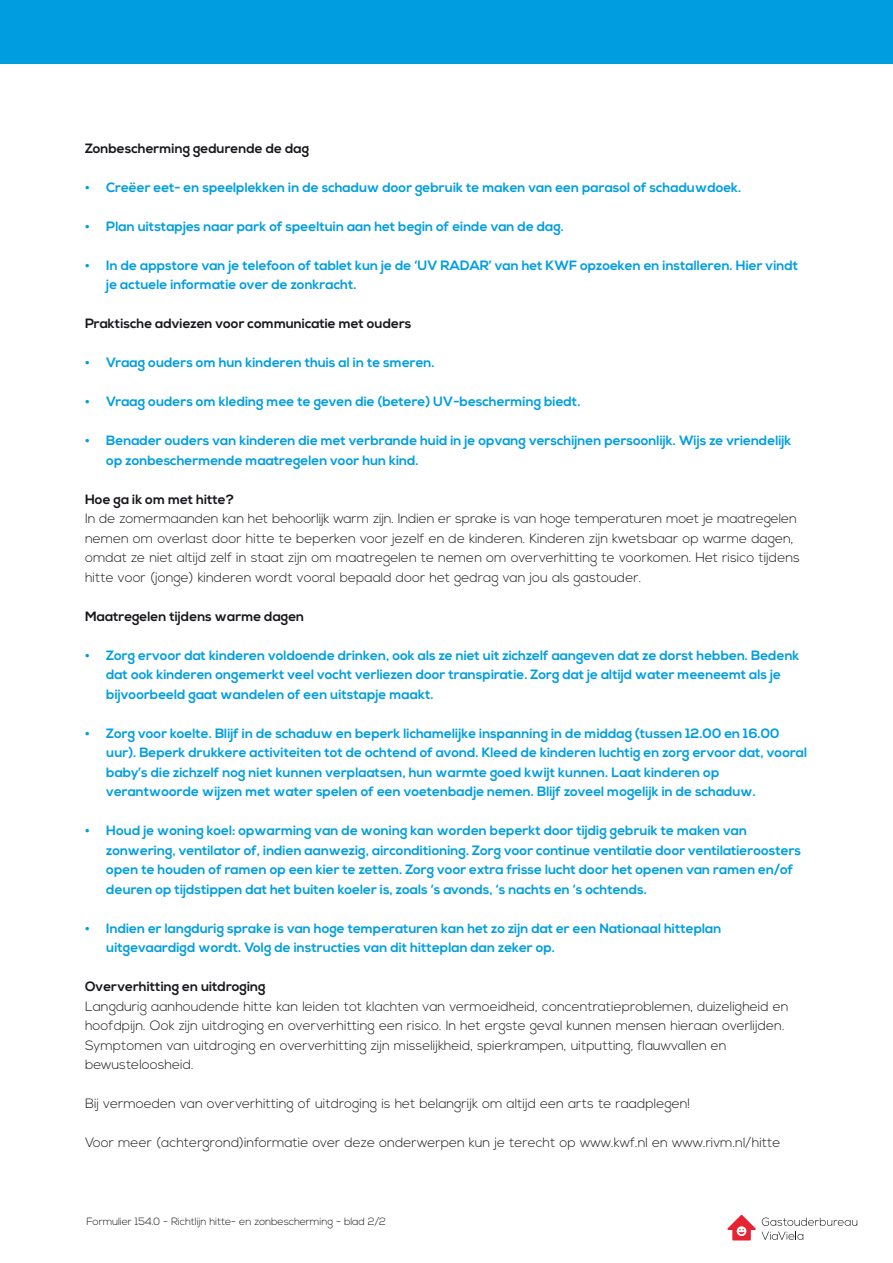
<style>
.page{position:relative;width:893px;height:1263px;background:#fff}
.page>*{position:absolute;margin:0;border:0;box-sizing:border-box;transform-origin:0 0}
.t1{font:700 13.5px/19.5px "Nexa";color:#009ee0}
.t2{font:300 13.5px/19.5px "Nexa";color:#1a171c}
.t3{font:700 13.5px "Nexa";color:#1a171c}
.t4{font:300 10.5px "Nexa";letter-spacing:-.01em;color:#1a171c}
</style>
<div class="page">
<div style="left:0;top:0;width:893px;height:64px;background:#009ee0"></div>
<svg style="left:727px;top:1215px;width:130px;height:25px"></svg>
<p class="t3" style="left:85px;top:140px;width:226px">Zonbescherming gedurende de dag</p>
<p class="t1" style="left:85px;top:178px;width:658px">• Creëer eet- en speelplekken in de schaduw door gebruik te maken van een parasol of schaduwdoek.</p>
<p class="t1" style="left:85px;top:217px;width:481px">• Plan uitstapjes naar park of speeltuin aan het begin of einde van de dag.</p>
<p class="t1" style="left:106px;top:256px;width:693px;text-indent:-21px">• In de appstore van je telefoon of tablet kun je de ‘UV RADAR’ van het KWF opzoeken en installeren. Hier vindt je actuele informatie over de zonkracht.</p>
<p class="t3" style="left:85px;top:316px;width:328px">Praktische adviezen voor communicatie met ouders</p>
<p class="t1" style="left:85px;top:353px;width:351px">• Vraag ouders om hun kinderen thuis al in te smeren.</p>
<p class="t1" style="left:85px;top:392px;width:497px">• Vraag ouders om kleding mee te geven die (betere) UV-bescherming biedt.</p>
<p class="t1" style="left:106px;top:431px;width:687px;text-indent:-21px">• Benader ouders van kinderen die met verbrande huid in je opvang verschijnen persoonlijk. Wijs ze vriendelijk op zonbeschermende maatregelen voor hun kind.</p>
<p class="t3" style="left:85px;top:491px;width:151px">Hoe ga ik om met hitte?</p>
<p class="t2" style="left:85px;top:509px;width:716px">In de zomermaanden kan het behoorlijk warm zijn. Indien er sprake is van hoge temperaturen moet je maatregelen nemen om overlast door hitte te beperken voor jezelf en de kinderen. Kinderen zijn kwetsbaar op warme dagen, omdat ze niet altijd zelf in staat zijn om maatregelen te nemen om oververhitting te voorkomen. Het risico tijdens hitte voor (jonge) kinderen wordt vooral bepaald door het gedrag van jou als gastouder.</p>
<p class="t3" style="left:85px;top:608px;width:221px">Maatregelen tijdens warme dagen</p>
<p class="t1" style="left:106px;top:646px;width:695px;text-indent:-21px">• Zorg ervoor dat kinderen voldoende drinken, ook als ze niet uit zichzelf aangeven dat ze dorst hebben. Bedenk dat ook kinderen ongemerkt veel vocht verliezen door transpiratie. Zorg dat je altijd water meeneemt als je bijvoorbeeld gaat wandelen of een uitstapje maakt.</p>
<p class="t1" style="left:106px;top:724px;width:702px;text-indent:-21px">• Zorg voor koelte. Blijf in de schaduw en beperk lichamelijke inspanning in de middag (tussen 12.00 en 16.00 uur). Beperk drukkere activiteiten tot de ochtend of avond. Kleed de kinderen luchtig en zorg ervoor dat, vooral baby’s die zichzelf nog niet kunnen verplaatsen, hun warmte goed kwijt kunnen. Laat kinderen op verantwoorde wijzen met water spelen of een voetenbadje nemen. Blijf zoveel mogelijk in de schaduw.</p>
<p class="t1" style="left:106px;top:821px;width:696px;text-indent:-21px">• Houd je woning koel: opwarming van de woning kan worden beperkt door tijdig gebruik te maken van zonwering, ventilator of, indien aanwezig, airconditioning. Zorg voor continue ventilatie door ventilatieroosters open te houden of ramen op een kier te zetten. Zorg voor extra frisse lucht door het openen van ramen en/of deuren op tijdstippen dat het buiten koeler is, zoals ‘s avonds, ‘s nachts en ‘s ochtends.</p>
<p class="t1" style="left:106px;top:919px;width:617px;text-indent:-21px">• Indien er langdurig sprake is van hoge temperaturen kan het zo zijn dat er een Nationaal hitteplan uitgevaardigd wordt. Volg de instructies van dit hitteplan dan zeker op.</p>
<p class="t3" style="left:85px;top:979px;width:182px">Oververhitting en uitdroging</p>
<p class="t2" style="left:85px;top:997px;width:705px">Langdurig aanhoudende hitte kan leiden tot klachten van vermoeidheid, concentratieproblemen, duizeligheid en hoofdpijn. Ook zijn uitdroging en oververhitting een risico. In het ergste geval kunnen mensen hieraan overlijden.<br>Symptomen van uitdroging en oververhitting zijn misselijkheid, spierkrampen, uitputting, flauwvallen en bewusteloosheid.</p>
<p class="t2" style="left:85px;top:1094px;width:607px">Bij vermoeden van oververhitting of uitdroging is het belangrijk om altijd een arts te raadplegen!</p>
<p class="t2" style="left:85px;top:1133px;width:697px">Voor meer (achtergrond)informatie over deze onderwerpen kun je terecht op www.kwf.nl en www.rivm.nl/hitte</p>
<p class="t4" style="left:87px;top:1216px;width:301px">Formulier 154.0 - Richtlijn hitte- en zonbescherming - blad 2/2</p>
</div>
